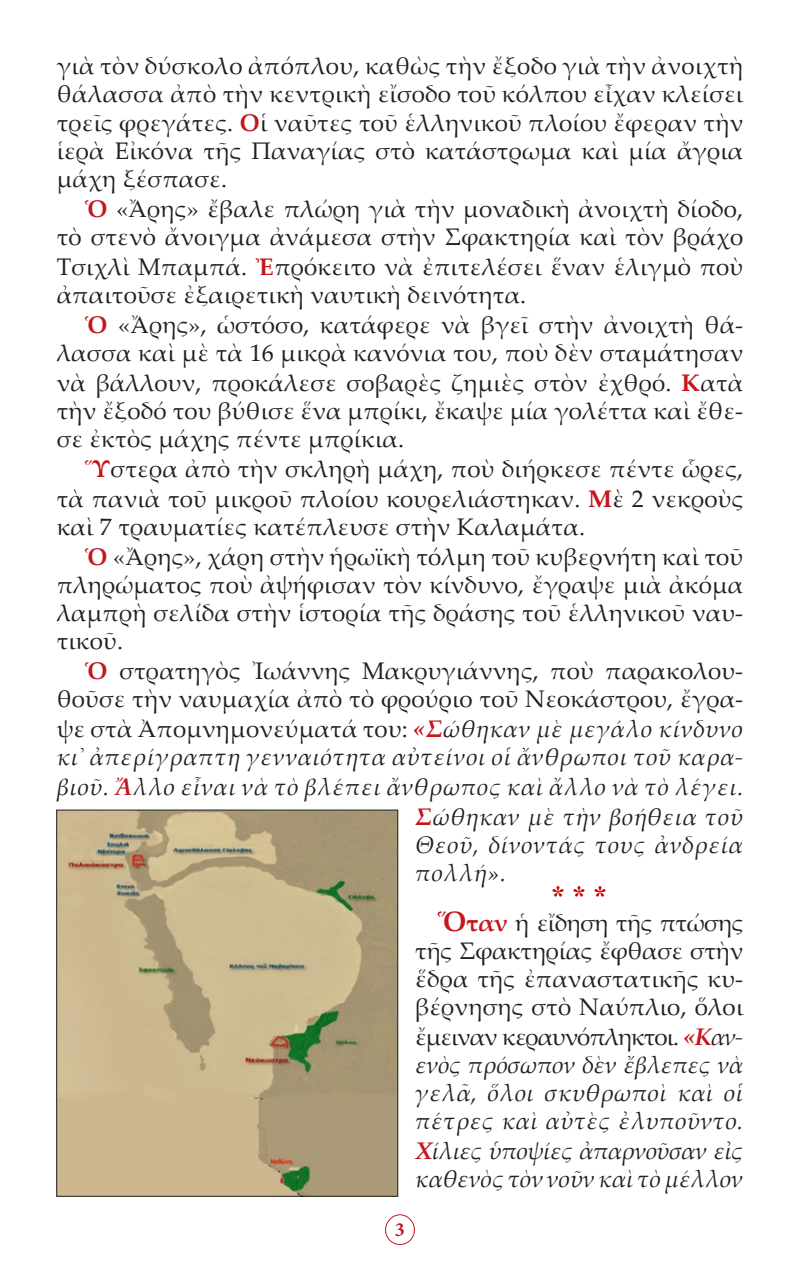
<style>
.page{position:relative;width:800px;height:1270px;background:#fff}
.page>*{position:absolute;margin:0;border:0;box-sizing:border-box;transform-origin:0 0}
.Asteriskoi{font:28px "CTOS New Times Bold Test 1";color:#c80000}
.t1{font:24px/28.2px "Palatino Linotype";letter-spacing:.01em;color:#231f20;text-align:justify}
.t2{font:italic 24px "Palatino Linotype";letter-spacing:.02em;color:#231f20}
.t3{font:24px "Palatino Linotype";letter-spacing:-.04em;color:#231f20}
.t4{font:italic 24px "Palatino Linotype";letter-spacing:-.03em;color:#231f20}
.t5{font:italic 24px "Palatino Linotype";letter-spacing:-.01em;color:#231f20}
.t6{font:italic 24px "Palatino Linotype";letter-spacing:-.02em;color:#231f20}
.t7{font:24px "Palatino Linotype";letter-spacing:-.01em;color:#231f20}
.t8{font:24px "Palatino Linotype";letter-spacing:-.02em;color:#231f20}
.t9{font:700 20px "Minion Pro";color:#c4161c}
.s1{font-weight:700;color:#c4161c}
.s2{font-weight:700;font-style:italic;color:#c4161c}
.s3{font-style:italic}
.s4{font-weight:700;font-size:28px;color:#c4161c}
</style>
<div class="page">
<div style="left:385px;top:1214px;width:30px;height:31px;border:1px solid #c4161c;border-radius:50%"></div>
<img style="left:58px;top:811px;width:338px;height:384px">
<div style="left:56px;top:809px;width:342px;height:388px;border:1px solid #231f20"></div>
<p class="t1" style="left:57px;top:51px;width:688px">γιὰ τὸν δύσκολο ἀπόπλου, καθὼς τὴν ἔξοδο γιὰ τὴν ἀνοιχτὴ θάλασσα ἀπὸ τὴν κεντρικὴ εἴσοδο τοῦ κόλπου εἶχαν κλείσει τρεῖς φρεγάτες. <span class="s1">Ο</span>ἱ ναῦτες τοῦ ἑλληνικοῦ πλοίου ἔφεραν τὴν ἱερὰ Εἰκόνα τῆς Παναγίας στὸ κατάστρωμα καὶ μία ἄγρια μάχη ξέσπασε.</p>
<p class="t1" style="left:57px;top:194px;width:688px;text-indent:28px"><span class="s1">Ὁ</span> «Ἄρης» ἔβαλε πλώρη γιὰ τὴν μοναδικὴ ἀνοιχτὴ δίοδο, τὸ στενὸ ἄνοιγμα ἀνάμεσα στὴν Σφακτηρία καὶ τὸν βράχο Τσιχλὶ Μπαμπά. <span class="s1">Ἐ</span>πρόκειτο νὰ ἐπιτελέσει ἕναν ἑλιγμὸ ποὺ ἀπαιτοῦσε ἐξαιρετικὴ ναυτικὴ δεινότητα.</p>
<p class="t1" style="left:57px;top:310px;width:688px;text-indent:28px"><span class="s1">Ὁ</span> «Ἄρης», ὡστόσο, κατάφερε νὰ βγεῖ στὴν ἀνοιχτὴ θά&shy;λασσα καὶ μὲ τὰ 16 μικρὰ κανόνια του, ποὺ δὲν σταμάτησαν νὰ βάλλουν, προκάλεσε σοβαρὲς ζημιὲς στὸν ἐχθρό. <span class="s1">Κ</span>ατὰ τὴν ἔξοδό του βύθισε ἕνα μπρίκι, ἔκαψε μία γολέττα καὶ ἔθε&shy;σε ἐκτὸς μάχης πέντε μπρίκια.</p>
<p class="t1" style="left:57px;top:453px;width:688px;line-height:29px;text-indent:28px"><span class="s1">Ὕ</span>στερα ἀπὸ τὴν σκληρὴ μάχη, ποὺ διήρκεσε πέντε ὧρες, τὰ πανιὰ τοῦ μικροῦ πλοίου κουρελιάστηκαν. <span class="s1">Μ</span>ὲ 2 νεκροὺς καὶ 7 τραυματίες κατέπλευσε στὴν Καλαμάτα.</p>
<p class="t1" style="left:57px;top:542px;width:688px;text-indent:28px"><span class="s1">Ὁ</span> «Ἄρης», χάρη στὴν ἡρωϊκὴ τόλμη τοῦ κυβερνήτη καὶ τοῦ πληρώματος ποὺ ἀψήφισαν τὸν κίνδυνο, ἔγραψε μιὰ ἀκόμα λαμπρὴ σελίδα στὴν ἱστορία τῆς δράσης τοῦ ἑλληνικοῦ ναυ&shy;τικοῦ.</p>
<p class="t1" style="left:85px;top:656px;width:660px"><span class="s1">Ὁ</span> στρατηγὸς Ἰωάννης Μακρυγιάννης, ποὺ παρακολου-</p>
<p class="t1" style="left:57px;top:684px;width:688px">θοῦσε τὴν ναυμαχία ἀπὸ τὸ φρούριο τοῦ Νεοκάστρου, ἔγρα-</p>
<p class="t1" style="left:57px;top:714px;width:688px">ψε στὰ Ἀπομνημονεύματά του: <span class="s2">«Σ</span><span class="s3">ώθηκαν μὲ μεγάλο κίνδυνο</span></p>
<p class="t2" style="left:57px;top:740px;width:688px">κι᾿ ἀπερίγραπτη γενναιότητα αὐτείνοι οἱ ἄνθρωποι τοῦ καρα-</p>
<p class="t2" style="left:57px;top:770px;width:688px">βιοῦ. <span class="s1">Ἄ</span>λλο εἶναι νὰ τὸ βλέπει ἄνθρωπος καὶ ἄλλο νὰ τὸ λέγει.</p>
<p class="t2" style="left:415px;top:800px;width:329px"><span class="s1">Σ</span>ώθηκαν μὲ τὴν βοήθεια τοῦ</p>
<p class="t2" style="left:415px;top:828px;width:329px">Θεοῦ, δίνοντάς τους ἀνδρεία</p>
<p class="t2" style="left:415px;top:856px;width:92px">πολλή».</p>
<p class="Asteriskoi" style="left:551px;top:880px;width:57px">* * *</p>
<p class="t8" style="left:438px;top:906px;width:307px"><span class="s4">Ὅ</span><span class="s1">ταν</span> ἡ εἴδηση τῆς πτώσης</p>
<p class="t7" style="left:415px;top:934px;width:329px">τῆς Σφακτηρίας ἔφθασε στὴν</p>
<p class="t1" style="left:415px;top:964px;width:329px">ἕδρα τῆς ἐπαναστατικῆς κυ-</p>
<p class="t1" style="left:415px;top:992px;width:329px">βέρνησης στὸ Ναύπλιο, ὅλοι</p>
<p class="t3" style="left:415px;top:1020px;width:329px">ἔμειναν κεραυνόπληκτοι. <span class="s2">«Κ</span><span class="s3">αν-</span></p>
<p class="t6" style="left:415px;top:1048px;width:329px">ενὸς πρόσωπον δὲν ἔβλεπες νὰ</p>
<p class="t2" style="left:415px;top:1076px;width:329px">γελᾶ, ὅλοι σκυθρωποὶ καὶ οἱ</p>
<p class="t2" style="left:415px;top:1104px;width:329px">πέτρες καὶ αὐτὲς ἐλυποῦντο.</p>
<p class="t4" style="left:415px;top:1134px;width:329px"><span class="s1">Χ</span>ίλιες ὑποψίες ἀπαρνοῦσαν εἰς</p>
<p class="t5" style="left:415px;top:1162px;width:329px">καθενὸς τὸν νοῦν καὶ τὸ μέλλον</p>
<p class="t9" style="left:395px;top:1216px;width:11px">3</p>
</div>
